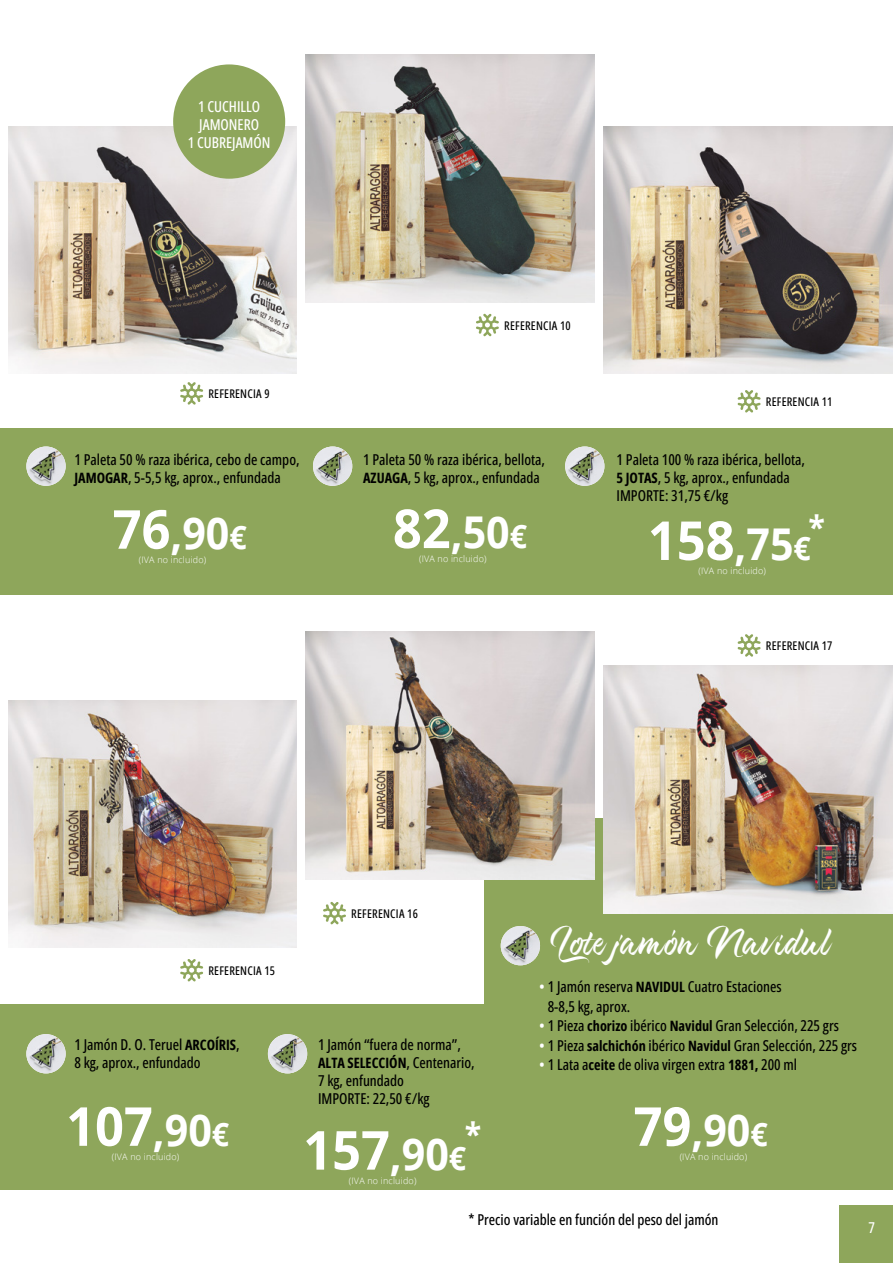
<style>
.page{position:relative;width:893px;height:1263px;background:#fff}
.page>*{position:absolute;margin:0;border:0;box-sizing:border-box;transform-origin:0 0}
.t1{font:700 53.85px "Open Sans";color:#fff;scale:.94 1}
.t2{font:700 43.8px "Open Sans";color:#fff;scale:.94 1}
.t3{font:33.75px "Kashina";color:#fff}
.t4{font:700 32.25px "Open Sans";color:#fff;scale:.94 1}
.t5{font:500 15px/18px "Open Sans Condensed";color:#000}
.t6{font:500 15px/18px "Open Sans Condensed";color:#fff;text-align:center}
.t7{font:700 14.25px "Open Sans Condensed";color:#000}
.t8{font:500 12px "Open Sans Condensed";letter-spacing:.02em;color:#000}
.t9{font:300 9px "Open Sans";letter-spacing:.02em;color:#fff}
.s1{font-weight:700;font-size:14.25px}
.s2{font-size:53.85px}
.s3{font-size:32.25px}
.s4{font-size:43.8px}
.s5{font-weight:500;font-size:15px}
.s6{color:#fff}
</style>
<div class="page">
<div style="left:840px;top:1205px;width:53px;height:58px;background:#8ea65b"></div>
<div style="left:485px;top:818px;width:408px;height:372px;background:#8ea65b"></div>
<img style="left:306px;top:632px;width:288px;height:247px">
<img style="left:8px;top:700px;width:288px;height:248px">
<svg style="left:180px;top:959px;width:23px;height:22px"></svg>
<svg style="left:323px;top:902px;width:23px;height:22px"></svg>
<div style="left:0;top:429px;width:893px;height:166px;background:#8ea65b"></div>
<div style="left:0;top:1004px;width:542px;height:186px;background:#8ea65b"></div>
<img style="left:306px;top:55px;width:288px;height:248px">
<img style="left:8px;top:126px;width:288px;height:248px">
<img style="left:604px;top:126px;width:289px;height:248px">
<svg style="left:180px;top:382px;width:23px;height:23px"></svg>
<svg style="left:476px;top:314px;width:23px;height:22px"></svg>
<svg style="left:737px;top:390px;width:24px;height:22px"></svg>
<div style="left:173px;top:64px;width:112px;height:115px;background:#8ea65b;border-radius:50%"></div>
<img style="left:604px;top:665px;width:289px;height:248px">
<svg style="left:737px;top:634px;width:24px;height:23px"></svg>
<img style="left:26px;top:446px;width:40px;height:40px;border-radius:20px">
<svg style="left:32px;top:453px;width:21px;height:26px"></svg>
<img style="left:26px;top:1034px;width:40px;height:39px;border-radius:20px">
<svg style="left:32px;top:1041px;width:21px;height:25px"></svg>
<img style="left:268px;top:1034px;width:39px;height:39px;border-radius:20px">
<svg style="left:273px;top:1041px;width:21px;height:25px"></svg>
<img style="left:501px;top:926px;width:39px;height:39px;border-radius:20px">
<svg style="left:506px;top:933px;width:21px;height:25px"></svg>
<img style="left:313px;top:446px;width:39px;height:40px;border-radius:20px">
<svg style="left:318px;top:453px;width:21px;height:26px"></svg>
<img style="left:565px;top:446px;width:39px;height:40px;border-radius:20px">
<svg style="left:571px;top:453px;width:20px;height:26px"></svg>
<p class="t6" style="left:188px;top:97px;width:84px">1 CUCHILLO<br>JAMONERO<br>1 CUBREJAMÓN</p>
<p class="t8" style="left:208px;top:386px;width:63px">REFERENCIA 9</p>
<p class="t5" style="left:74px;top:450px;width:227px">1 Paleta 50 % raza ibérica, cebo de campo,<br><span class="s1">JAMOGAR</span>, 5-5,5 kg, aprox., enfundada</p>
<h2 class="t2" style="left:113px;top:502px;width:144px"><span class="s2">76</span>,90<span class="s3">€</span></h2>
<p class="t9" style="left:139px;top:553px;width:69px">(IVA no incluido)</p>
<p class="t8" style="left:504px;top:317px;width:68px">REFERENCIA 10</p>
<p class="t5" style="left:363px;top:450px;width:183px">1 Paleta 50 % raza ibérica, bellota,<br><span class="s1">AZUAGA</span>, 5 kg, aprox., enfundada</p>
<h2 class="t2" style="left:393px;top:501px;width:144px"><span class="s2">82</span>,50<span class="s3">€</span></h2>
<p class="t9" style="left:419px;top:553px;width:69px">(IVA no incluido)</p>
<p class="t8" style="left:766px;top:393px;width:68px">REFERENCIA 11</p>
<p class="t5" style="left:617px;top:450px;width:190px">1 Paleta 100 % raza ibérica, bellota,<br><span class="s1">5 JOTAS</span>, 5 kg, aprox., enfundada<br>IMPORTE: 31,75 €/kg</p>
<h3 class="t4" style="left:809px;top:505px;width:19px">*</h3>
<h1 class="t1" style="left:648px;top:502px;width:175px">158<span class="s4">,75</span><span class="s3">€</span></h1>
<p class="t9" style="left:698px;top:564px;width:69px">(IVA no incluido)</p>
<p class="t8" style="left:766px;top:638px;width:68px">REFERENCIA 17</p>
<p class="t8" style="left:208px;top:962px;width:68px">REFERENCIA 15</p>
<p class="t5" style="left:74px;top:1035px;width:167px">1 Jamón D. O. Teruel <span class="s1">ARCOÍRIS</span>,<br>8 kg, aprox., enfundado</p>
<h1 class="t1" style="left:66px;top:1088px;width:175px">107<span class="s4">,90</span><span class="s3">€</span></h1>
<p class="t9" style="left:112px;top:1150px;width:69px">(IVA no incluido)</p>
<p class="t8" style="left:351px;top:905px;width:68px">REFERENCIA 16</p>
<p class="t5" style="left:318px;top:1035px;width:144px">1 Jamón “fuera de norma”,</p>
<p class="t7" style="left:318px;top:1053px;width:158px">ALTA SELECCIÓN<span class="s5">, Centenario,</span></p>
<p class="t5" style="left:318px;top:1071px;width:113px">7 kg, enfundado<br>IMPORTE: 22,50 €/kg</p>
<h3 class="t4" style="left:465px;top:1111px;width:19px">*</h3>
<h1 class="t1" style="left:303px;top:1112px;width:175px">157<span class="s4">,90</span><span class="s3">€</span></h1>
<p class="t9" style="left:349px;top:1174px;width:69px">(IVA no incluido)</p>
<h3 class="t3" style="left:551px;top:923px;width:283px">Lote jamón Navidul</h3>
<p class="t5" style="left:548px;top:977px;width:236px;line-height:19.5px;text-indent:-9px"><span class="s6">•</span> 1 Jamón reserva <span class="s1">NAVIDUL</span> Cuatro Estaciones<br>8-8,5 kg, aprox.</p>
<p class="t5" style="left:539px;top:1016px;width:301px"><span class="s6">•</span> 1 Pieza <span class="s1">chorizo</span> ibérico <span class="s1">Navidul</span> Gran Selección, 225 grs</p>
<p class="t5" style="left:539px;top:1036px;width:319px"><span class="s6">•</span> 1 Pieza <span class="s1">salchichón</span> ibérico <span class="s1">Navidul</span> Gran Selección, 225 grs</p>
<p class="t5" style="left:539px;top:1055px;width:259px"><span class="s6">•</span> 1 Lata a<span class="s1">ceite</span> de oliva virgen extra <span class="s1">1881,</span> 200 ml</p>
<h2 class="t2" style="left:634px;top:1099px;width:144px"><span class="s2">79</span>,90<span class="s3">€</span></h2>
<p class="t9" style="left:680px;top:1150px;width:69px">(IVA no incluido)</p>
<p class="t5" style="left:469px;top:1210px;width:251px">* Precio variable en función del peso del jamón</p>
<p class="t6" style="left:868px;top:1218px;width:8px">7</p>
</div>
